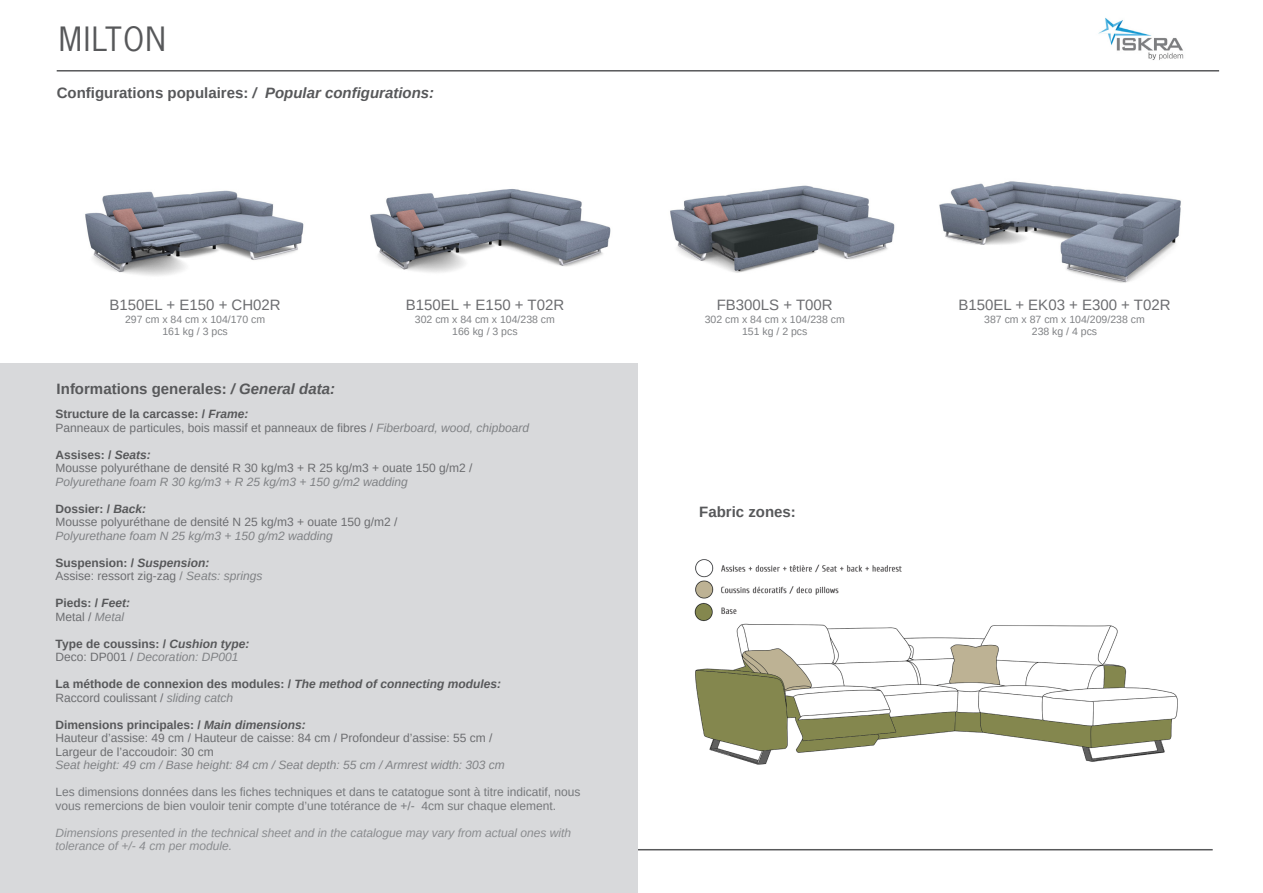
<style>
.page{position:relative;width:1263px;height:893px;background:#fff}
.page>*{position:absolute;margin:0;border:0;box-sizing:border-box;transform-origin:0 0}
.t1{font:31.5px "News Gothic Std";letter-spacing:.05em;color:#57585a}
.t2{font:700 15px "Arimo";color:#57585a}
.t3{font:15px "Arimo";color:#6c6d70}
.t4{font:12px "Arimo";color:#6c6d70}
.t5{font:700 12px "Arimo";color:#57585a}
.t6{font:italic 12px "Arimo";color:#808285}
.t7{font:12px/13.5px "Arimo";color:#76787b}
.t8{font:italic 12px/13.5px "Arimo";color:#8a8c8f}
.t9{font:10.5px "Arimo";color:#808285}
.s1{font-style:italic}
.s2{font-style:italic;color:#808285}
.s3{color:#808285}
.s4{font-style:normal;color:#6c6d70}
</style>
<div class="page">
<hr style="left:50px;top:849px;width:1163px;height:1px;background:#57585a">
<hr style="left:57px;top:70px;width:1162px;height:2px;background:#57585a">
<img style="left:1098px;top:18px;width:86px;height:42px">
<div style="left:0;top:364px;width:638px;height:529px;background:#d8d9db"></div>
<img style="left:694px;top:559px;width:484px;height:206px">
<img style="left:85px;top:190px;width:219px;height:86px">
<img style="left:370px;top:189px;width:241px;height:84px">
<img style="left:670px;top:185px;width:225px;height:88px">
<img style="left:939px;top:181px;width:242px;height:102px">
<h1 class="t1" style="left:59px;top:19px;width:109px">MILTON</h1>
<p class="t2" style="left:57px;top:83px;width:379px">Configurations populaires: <span class="s1">/ Popular configurations:</span></p>
<p class="t3" style="left:110px;top:295px;width:173px">B150EL + E150 + CH02R</p>
<p class="t9" style="left:125px;top:312px;width:142px">297 cm x 84 cm x 104/170 cm</p>
<p class="t9" style="left:162px;top:325px;width:67px">161 kg / 3 pcs</p>
<p class="t2" style="left:57px;top:379px;width:280px">Informations generales: <span class="s1">/ General data:</span></p>
<p class="t3" style="left:406px;top:295px;width:160px">B150EL + E150 + T02R</p>
<p class="t9" style="left:415px;top:312px;width:142px">302 cm x 84 cm x 104/238 cm</p>
<p class="t9" style="left:452px;top:325px;width:67px">166 kg / 3 pcs</p>
<p class="t5" style="left:56px;top:406px;width:194px">Structure de la carcasse: / <span class="s1">Frame:</span></p>
<p class="t4" style="left:56px;top:420px;width:475px">Panneaux de particules, bois massif et panneaux de fibres / <span class="s2">Fiberboard, wood, chipboard</span></p>
<p class="t5" style="left:56px;top:446px;width:97px">Assises: / <span class="s1">Seats:</span></p>
<p class="t4" style="left:56px;top:461px;width:418px">Mousse polyuréthane de densité R 30 kg/m3 + R 25 kg/m3 + ouate 150 g/m2 /</p>
<p class="t6" style="left:56px;top:474px;width:354px">Polyurethane foam R 30 kg/m3 + R 25 kg/m3 + 150 g/m2 wadding</p>
<p class="t5" style="left:56px;top:500px;width:92px">Dossier: / <span class="s1">Back:</span></p>
<p class="t4" style="left:56px;top:515px;width:343px">Mousse polyuréthane de densité N 25 kg/m3 + ouate 150 g/m2 /</p>
<p class="t6" style="left:56px;top:528px;width:279px">Polyurethane foam N 25 kg/m3 + 150 g/m2 wadding</p>
<p class="t5" style="left:56px;top:554px;width:156px">Suspension: / <span class="s1">Suspension:</span></p>
<p class="t4" style="left:56px;top:569px;width:208px">Assise: ressort zig-zag <span class="s3">/</span> <span class="s2">Seats: springs</span></p>
<p class="t5" style="left:56px;top:595px;width:76px">Pieds: / <span class="s1">Feet:</span></p>
<p class="t4" style="left:56px;top:609px;width:70px">Metal / <span class="s2">Metal</span></p>
<p class="t5" style="left:56px;top:635px;width:195px">Type de coussins: / <span class="s1">Cushion type:</span></p>
<p class="t6" style="left:56px;top:649px;width:184px"><span class="s4">Deco: DP001 /</span> Decoration: DP001</p>
<p class="t5" style="left:56px;top:676px;width:447px">La méthode de connexion des modules: / <span class="s1">The method of connecting modules:</span></p>
<p class="t4" style="left:56px;top:690px;width:179px">Raccord coulissant / <span class="s2">sliding catch</span></p>
<p class="t5" style="left:56px;top:716px;width:252px">Dimensions principales: / <span class="s1">Main dimensions:</span></p>
<p class="t4" style="left:56px;top:731px;width:438px">Hauteur d’assise: 49 cm / Hauteur de caisse: 84 cm / Profondeur d’assise: 55 cm /</p>
<p class="t4" style="left:56px;top:744px;width:160px">Largeur de l’accoudoir: 30 cm</p>
<p class="t6" style="left:56px;top:757px;width:451px">Seat height: 49 cm / Base height: 84 cm / Seat depth: 55 cm / Armrest width: 303 cm</p>
<p class="t7" style="left:56px;top:786px;width:526px">Les dimensions données dans les fiches techniques et dans te catatogue sont à titre indicatif, nous vous remercions de bien vouloir tenir compte d’une totérance de +/- 4cm sur chaque element.</p>
<p class="t8" style="left:56px;top:826px;width:517px">Dimensions presented in the technical sheet and in the catalogue may vary from actual ones with tolerance of +/- 4 cm per module.</p>
<p class="t3" style="left:717px;top:295px;width:118px">FB300LS + T00R</p>
<p class="t9" style="left:705px;top:312px;width:142px">302 cm x 84 cm x 104/238 cm</p>
<p class="t9" style="left:742px;top:325px;width:67px">151 kg / 2 pcs</p>
<p class="t2" style="left:699px;top:501px;width:98px">Fabric zones:</p>
<p class="t3" style="left:958px;top:295px;width:214px">B150EL + EK03 + E300 + T02R</p>
<p class="t9" style="left:984px;top:312px;width:162px">387 cm x 87 cm x 104/209/238 cm</p>
<p class="t9" style="left:1032px;top:325px;width:67px">238 kg / 4 pcs</p>
</div>
